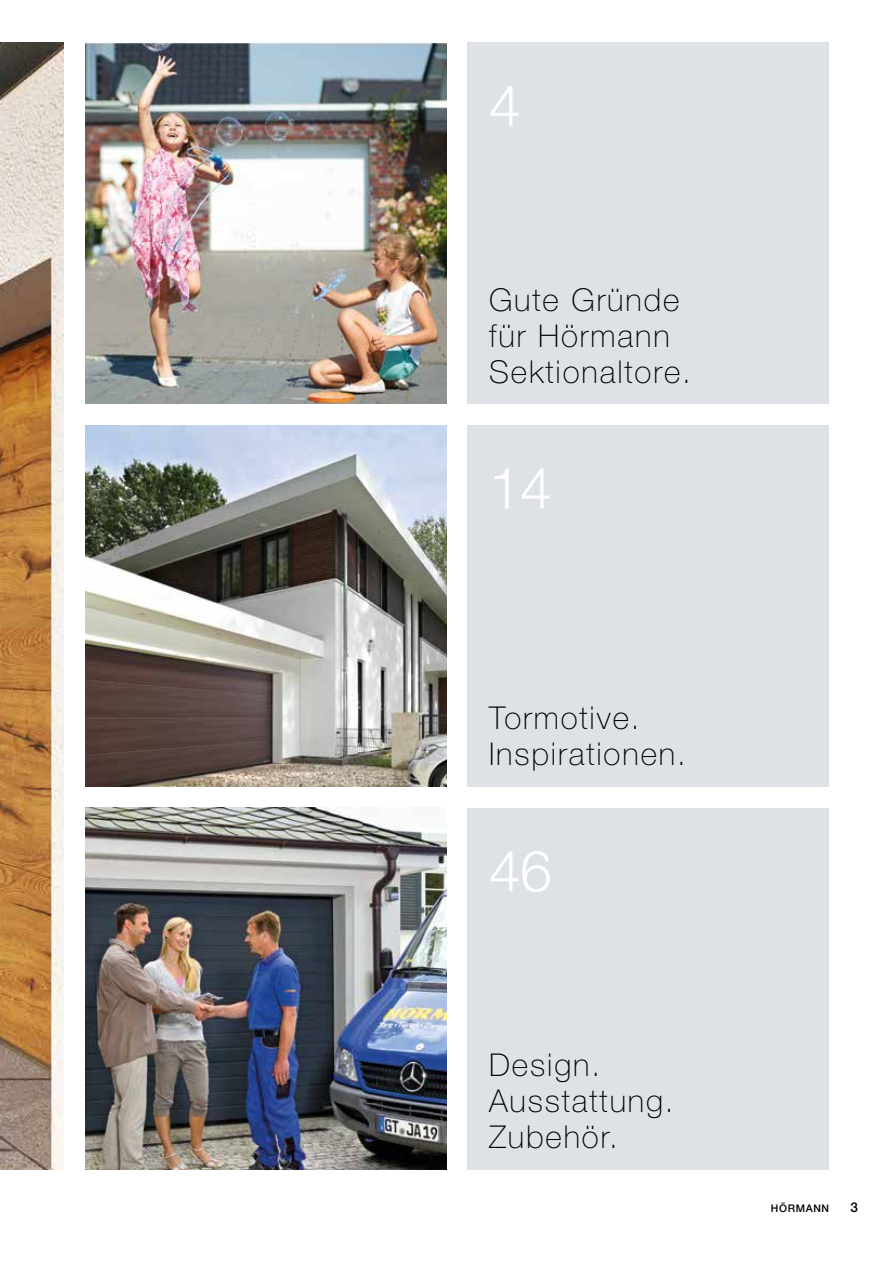
<style>
.page{position:relative;width:893px;height:1263px;background:#fff}
.page>*{position:absolute;margin:0;border:0;box-sizing:border-box;transform-origin:0 0}
.t1{font:300 57px "Hoermann Helvetica Neue";color:#fff}
.t2{font:100 31.5px/36px "Hoermann Helvetica Neue";letter-spacing:.06em;color:#000}
.t3{font:500 13.5px "Hoermann Helvetica Neue";color:#000}
.t4{font:500 10.5px "Hoermann Helvetica Neue";letter-spacing:.06em;color:#000}
</style>
<div class="page">
<img style="left:0;top:43px;width:64px;height:1126px">
<img style="left:85px;top:808px;width:361px;height:361px">
<img style="left:85px;top:43px;width:361px;height:361px">
<img style="left:85px;top:425px;width:361px;height:362px">
<div style="left:468px;top:808px;width:361px;height:361px;background:#dee2e6"></div>
<div style="left:468px;top:43px;width:361px;height:361px;background:#dee2e6"></div>
<div style="left:468px;top:425px;width:361px;height:362px;background:#dee2e6"></div>
<h1 class="t1" style="left:489px;top:65px;width:33px">4</h1>
<p class="t2" style="left:489px;top:279px;width:204px">Gute Gründe für Hörmann<br>Sektionaltore.</p>
<h1 class="t1" style="left:489px;top:448px;width:64px">14</h1>
<p class="t2" style="left:489px;top:698px;width:198px">Tormotive.<br>Inspirationen.</p>
<h1 class="t1" style="left:489px;top:831px;width:64px">46</h1>
<p class="t2" style="left:489px;top:1045px;width:186px">Design.<br>Ausstattung.<br>Zubehör.</p>
<p class="t4" style="left:771px;top:1201px;width:60px">HÖRMANN</p>
<p class="t3" style="left:850px;top:1198px;width:9px">3</p>
</div>
